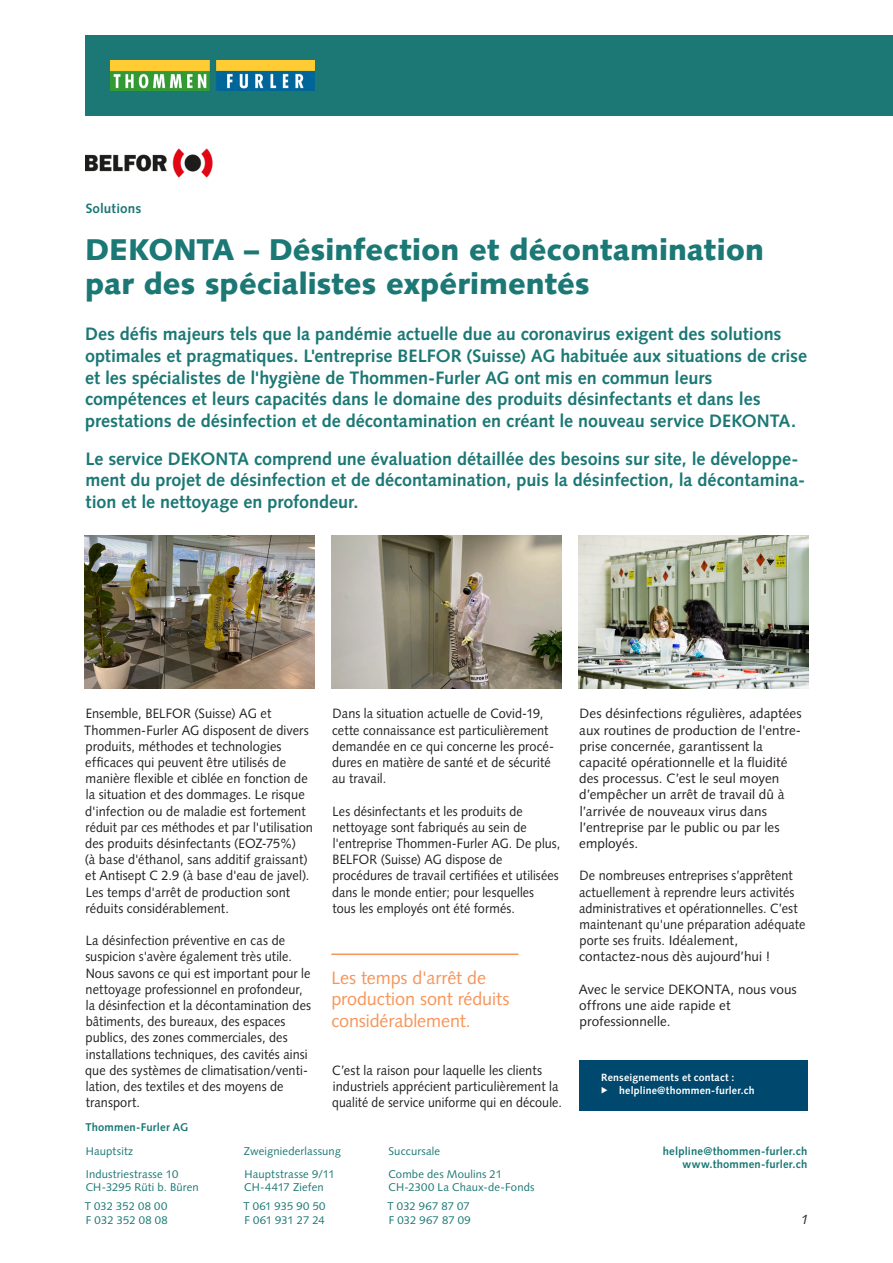
<style>
.page{position:relative;width:893px;height:1263px;background:#fff}
.page>*{position:absolute;margin:0;border:0;box-sizing:border-box;transform-origin:0 0}
.Haupttitel_black_20p{font:900 30px/34.5px "Syntax LT Std";color:#1b7875}
.Lead_bold_12pt{font:700 18px/21.6px "Syntax LT Std";letter-spacing:-.005em;color:#1b7875}
.Quote_roman_12pt{font:18px/21.6px "Syntax LT Std";letter-spacing:-.005em;color:#f79559}
.Haupttitel_Titelseit{font:13.5px/16.2px "Syntax LT Std";letter-spacing:.005em;color:#231f20;scale:.94 1}
.Haupttitel_Titelseit-2{font:13.5px/16.2px "Syntax LT Std";letter-spacing:.005em;color:#231f20;scale:.95 1}
.Haupttitel_Titelseit-3{font:13.5px/16.2px "Syntax LT Std";letter-spacing:.005em;color:#231f20}
.Haupttitel_Titelseit-4{font:13.5px/16.2px "Syntax LT Std";letter-spacing:.005em;color:#231f20;scale:.93 1}
.Spitzmarke_bold_9pt{font:700 13.5px "Syntax LT Std";letter-spacing:.005em;color:#1b7875}
.t1{font:italic 13.5px "Syntax LT Std";color:#231f20}
.t2{font:11.25px/23.2px "Syntax LT Std";letter-spacing:.015em;color:#1b7875}
.t3{font:700 11.25px/13.5px "Syntax LT Std";letter-spacing:.015em;color:#1b7875;text-align:right}
.t4{font:11.25px "Syntax LT Std";letter-spacing:-.01em;color:#1b7875}
.t5{font:700 10.5px/12.6px "Syntax LT Std";letter-spacing:.02em;color:#fff}
</style>
<div class="page">
<div style="left:85px;top:35px;width:808px;height:81px;background:#1b7875"></div>
<img style="left:85px;top:148px;width:128px;height:29px">
<img style="left:111px;top:61px;width:204px;height:30px">
<hr style="left:331px;top:953px;width:187px;height:2px;background:#f79559">
<div style="left:579px;top:1060px;width:229px;height:51px;background:#00486d"></div>
<img style="left:579px;top:536px;width:230px;height:152px">
<img style="left:332px;top:536px;width:229px;height:152px">
<img style="left:84px;top:536px;width:230px;height:152px">
<p class="Spitzmarke_bold_9pt" style="left:86px;top:200px;width:57px">Solutions</p>
<p class="Haupttitel_black_20p" style="left:85px;top:232px;width:681px">DEKONTA – Désinfection et décontamination par des spécialistes expérimentés</p>
<p class="Lead_bold_12pt" style="left:85px;top:323px;width:724px">Des défis majeurs tels que la pandémie actuelle due au coronavirus exigent des solutions optimales et pragmatiques. L'entreprise BELFOR (Suisse) AG habituée aux situations de crise et les spécialistes de l'hygiène de Thommen-Furler AG ont mis en commun leurs compétences et leurs capacités dans le domaine des produits désinfectants et dans les prestations de désinfection et de décontamination en créant le nouveau service DEKONTA.</p>
<p class="Lead_bold_12pt" style="left:85px;top:448px;width:721px">Le service DEKONTA comprend une évaluation détaillée des besoins sur site, le développe&shy;ment du projet de désinfection et de décontamination, puis la désinfection, la décontamina&shy;tion et le nettoyage en profondeur.</p>
<p class="Haupttitel_Titelseit-2" style="left:84px;top:706px;width:242px">Ensemble, BELFOR (Suisse) AG et Thommen-Furler AG disposent de divers produits, méthodes et technologies efficaces qui peuvent être utilisés de manière flexible et ciblée en fonction de la situation et des dommages. Le risque d'infection ou de maladie est fortement réduit par ces méthodes et par l'utilisation des produits désinfectants (EOZ-75%)<br>(à base d'éthanol, sans additif graissant) et Antisept C 2.9 (à base d'eau de javel).<br>Les temps d'arrêt de production sont réduits considérablement.</p>
<p class="Haupttitel_Titelseit" style="left:85px;top:932px;width:242px">La désinfection préventive en cas de suspicion s'avère également très utile.<br>Nous savons ce qui est important pour le nettoyage professionnel en profondeur, la désinfection et la décontamination des bâtiments, des bureaux, des espaces publics, des zones commerciales, des installations techniques, des cavités ainsi que des systèmes de climatisation/venti&shy;lation, des textiles et des moyens de transport.</p>
<p class="Haupttitel_Titelseit" style="left:332px;top:706px;width:238px">Dans la situation actuelle de Covid-19, cette connaissance est particulièrement demandée en ce qui concerne les procé&shy;dures en matière de santé et de sécurité au travail.</p>
<p class="Haupttitel_Titelseit-4" style="left:332px;top:803px;width:247px">Les désinfectants et les produits de nettoyage sont fabriqués au sein de l'entreprise Thommen-Furler AG. De plus, BELFOR (Suisse) AG dispose de procédures de travail certifiées et utilisées dans le monde entier; pour lesquelles tous les employés ont été formés.</p>
<p class="Quote_roman_12pt" style="left:331px;top:966px;width:180px">Les temps d'arrêt de production sont réduits considérablement.</p>
<p class="Haupttitel_Titelseit-2" style="left:332px;top:1062px;width:243px">C’est la raison pour laquelle les clients industriels apprécient particulièrement la qualité de service uniforme qui en découle.</p>
<p class="t3" style="left:85px;top:1121px;width:105px">Thommen-Furler AG</p>
<p class="t2" style="left:86px;top:1139px;width:94px">Hauptsitz<br>Industriestrasse 10</p>
<p class="t2" style="left:85px;top:1178px;width:115px;line-height:18.8px">CH-3295 Rüti b. Büren<br>T 032 352 08 00</p>
<p class="t2" style="left:86px;top:1208px;width:83px">F 032 352 08 08</p>
<p class="t2" style="left:244px;top:1139px;width:99px">Zweigniederlassung<br>Hauptstrasse 9/11</p>
<p class="t2" style="left:243px;top:1178px;width:84px;line-height:18.8px">CH-4417 Ziefen<br>T 061 935 90 50</p>
<p class="t4" style="left:244px;top:1213px;width:82px">F 061 931 27 24</p>
<p class="t2" style="left:388px;top:1139px;width:115px">Succursale<br>Combe des Moulins 21</p>
<p class="t2" style="left:387px;top:1178px;width:148px;line-height:18.8px">CH-2300 La Chaux-de-Fonds<br>T 032 967 87 07</p>
<p class="t2" style="left:389px;top:1208px;width:84px">F 032 967 87 09</p>
<p class="Haupttitel_Titelseit-3" style="left:579px;top:706px;width:224px">Des désinfections régulières, adaptées aux routines de production de l'entre&shy;prise concernée, garantissent la capacité opérationnelle et la fluidité des processus. C’est le seul moyen d’empêcher un arrêt de travail dû à l’arrivée de nouveaux virus dans l’entreprise par le public ou par les employés.</p>
<p class="Haupttitel_Titelseit" style="left:579px;top:868px;width:242px">De nombreuses entreprises s’apprêtent actuellement à reprendre leurs activités administratives et opérationnelles. C’est maintenant qu'une préparation adéquate porte ses fruits. Idéalement, contactez-nous dès aujourd’hui !</p>
<p class="Haupttitel_Titelseit-3" style="left:579px;top:981px;width:220px">Avec le service DEKONTA, nous vous offrons une aide rapide et professionnelle.</p>
<p class="t5" style="left:619px;top:1071px;width:137px;text-indent:-18px">Renseignements et contact : helpline@thommen-furler.ch</p>
<p class="t3" style="left:663px;top:1144px;width:146px">helpline@thommen-furler.ch www.thommen-furler.ch</p>
<p class="t1" style="left:800px;top:1211px;width:12px">1</p>
</div>
